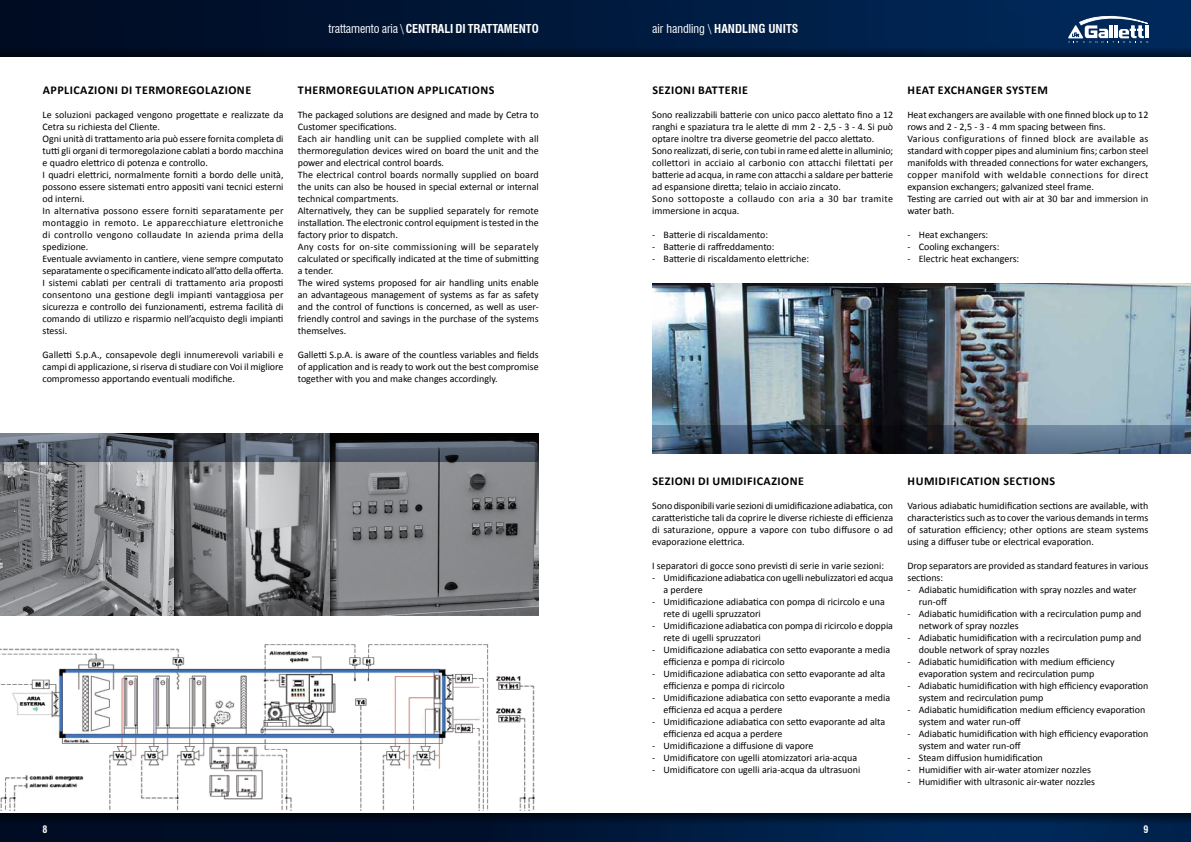
<style>
.page{position:relative;width:1191px;height:842px;background:#fff}
.page>*{position:absolute;margin:0;border:0;box-sizing:border-box;transform-origin:0 0}
.t1{font:700 12px "Calibri";letter-spacing:.04em;color:#000}
.t2{font:700 condensed 12px "Swiss 721 BT";letter-spacing:-.005em;color:#fff}
.t3{font:10px/12px "Calibri";color:#000}
.t4{font:700 condensed 10px "Swiss 721 BT";color:#fff}
.s1{font-weight:400}
</style>
<div class="page">
<div style="left:0;top:814px;width:1191px;height:28px;background:linear-gradient(to right,#00071a,#002b5c)"></div>
<svg style="left:0;top:814px;width:1191px;height:11px;background:#00112a"></svg>
<div style="left:0;top:0;width:1191px;height:57px;background:linear-gradient(to right,#000a1f,#002a5d)"></div>
<svg style="left:1068px;top:8px;width:80px;height:35px"></svg>
<svg style="left:0;top:46px;width:1191px;height:11px;background:#00122d"></svg>
<img style="left:0;top:433px;width:539px;height:183px">
<img style="left:652px;top:283px;width:539px;height:142px">
<svg style="left:0;top:433px;width:538px;height:28px;background:#49515d"></svg>
<svg style="left:652px;top:425px;width:539px;height:29px;background:#394656"></svg>
<svg style="left:330px;top:433px;width:10px;height:183px;background:#565759"></svg>
<svg style="left:174px;top:433px;width:9px;height:183px;background:#3e4042"></svg>
<img style="left:0;top:644px;width:535px;height:166px">
<p class="t2" style="left:328px;top:22px;width:212px"><span class="s1">trattamento aria \</span> CENTRALI DI TRATTAMENTO</p>
<p class="t2" style="left:652px;top:22px;width:148px"><span class="s1">air handling \</span> HANDLING UNITS</p>
<p class="t1" style="left:43px;top:83px;width:210px">APPLICAZIONI DI TERMOREGOLAZIONE</p>
<p class="t3" style="left:43px;top:108px;width:242px">Le soluzioni packaged vengono progettate e realizzate da Cetra su richiesta del Cliente.<br>Ogni unità di trattamento aria può essere fornita completa di tutti gli organi di termoregolazione cablati a bordo macchina e quadro elettrico di potenza e controllo.<br>I quadri elettrici, normalmente forniti a bordo delle unità, possono essere sistemati entro appositi vani tecnici esterni od interni.<br>In alternativa possono essere forniti separatamente per montaggio in remoto. Le apparecchiature elettroniche di controllo vengono collaudate In azienda prima della spedizione.<br>Eventuale avviamento in cantiere, viene sempre computato separatamente o specificamente indicato all’atto della offerta.<br>I sistemi cablati per centrali di trattamento aria proposti consentono una gestione degli impianti vantaggiosa per sicurezza e controllo dei funzionamenti, estrema facilità di comando di utilizzo e risparmio nell’acquisto degli impianti stessi.</p>
<p class="t3" style="left:43px;top:348px;width:242px;text-align:justify">Galletti S.p.A., consapevole degli innumerevoli variabili e campi di applicazione, si riserva di studiare con Voi il migliore compromesso apportando eventuali modifiche.</p>
<p class="t1" style="left:298px;top:83px;width:198px">THERMOREGULATION APPLICATIONS</p>
<p class="t3" style="left:298px;top:108px;width:242px">The packaged solutions are designed and made by Cetra to Customer specifications.<br>Each air handling unit can be supplied complete with all thermoregulation devices wired on board the unit and the power and electrical control boards.<br>The electrical control boards normally supplied on board the units can also be housed in special external or internal technical compartments.<br>Alternatively, they can be supplied separately for remote installation. The electronic control equipment is tested in the factory prior to dispatch.<br>Any costs for on-site commissioning will be separately calculated or specifically indicated at the time of submitting a tender.<br>The wired systems proposed for air handling units enable an advantageous management of systems as far as safety and the control of functions is concerned, as well as user&shy;friendly control and savings in the purchase of the systems themselves.</p>
<p class="t3" style="left:298px;top:348px;width:242px;text-align:justify">Galletti S.p.A. is aware of the countless variables and fields of application and is ready to work out the best compromise together with you and make changes accordingly.</p>
<p class="t1" style="left:652px;top:83px;width:97px">SEZIONI BATTERIE</p>
<p class="t3" style="left:652px;top:108px;width:243px">Sono realizzabili batterie con unico pacco alettato fino a 12 ranghi e spaziatura tra le alette di mm 2 - 2,5 - 3 - 4. Si può optare inoltre tra diverse geometrie del pacco alettato.<br>Sono realizzati, di serie, con tubi in rame ed alette in alluminio; collettori in acciaio al carbonio con attacchi filettati per batterie ad acqua, in rame con attacchi a saldare per batterie ad espansione diretta; telaio in acciaio zincato.<br>Sono sottoposte a collaudo con aria a 30 bar tramite immersione in acqua.</p>
<p class="t3" style="left:652px;top:228px;width:117px">- Batterie di riscaldamento:</p>
<p class="t3" style="left:652px;top:240px;width:124px">- Batterie di raffreddamento:</p>
<p class="t3" style="left:652px;top:252px;width:158px">- Batterie di riscaldamento elettriche:</p>
<p class="t1" style="left:907px;top:83px;width:142px">HEAT EXCHANGER SYSTEM</p>
<p class="t3" style="left:907px;top:108px;width:242px">Heat exchangers are available with one finned block up to 12 rows and 2 - 2,5 - 3 - 4 mm spacing between fins.<br>Various configurations of finned block are available as standard with copper pipes and aluminium fins; carbon steel manifolds with threaded connections for water exchangers, copper manifold with weldable connections for direct expansion exchangers; galvanized steel frame.<br>Testing are carried out with air at 30 bar and immersion in water bath.</p>
<p class="t3" style="left:907px;top:228px;width:82px">- Heat exchangers:</p>
<p class="t3" style="left:907px;top:240px;width:93px">- Cooling exchangers:</p>
<p class="t3" style="left:907px;top:252px;width:113px">- Electric heat exchangers:</p>
<p class="t1" style="left:652px;top:474px;width:153px">SEZIONI DI UMIDIFICAZIONE</p>
<p class="t3" style="left:652px;top:499px;width:242px;text-align:justify">Sono disponibili varie sezioni di umidificazione adiabatica, con caratteristiche tali da coprire le diverse richieste di efficienza di saturazione, oppure a vapore con tubo diffusore o ad evaporazione elettrica.</p>
<p class="t3" style="left:652px;top:559px;width:233px">I separatori di gocce sono previsti di serie in varie sezioni:</p>
<p class="t3" style="left:663px;top:571px;width:231px;text-indent:-11px">- Umidificazione adiabatica con ugelli nebulizzatori ed acqua a perdere</p>
<p class="t3" style="left:663px;top:595px;width:223px;text-indent:-11px">- Umidificazione adiabatica con pompa di ricircolo e una rete di ugelli spruzzatori</p>
<p class="t3" style="left:663px;top:619px;width:231px;text-indent:-11px">- Umidificazione adiabatica con pompa di ricircolo e doppia rete di ugelli spruzzatori</p>
<p class="t3" style="left:663px;top:643px;width:228px;text-indent:-11px">- Umidificazione adiabatica con setto evaporante a media efficienza e pompa di ricircolo</p>
<p class="t3" style="left:663px;top:667px;width:223px;text-indent:-11px">- Umidificazione adiabatica con setto evaporante ad alta efficienza e pompa di ricircolo</p>
<p class="t3" style="left:663px;top:691px;width:228px;text-indent:-11px">- Umidificazione adiabatica con setto evaporante a media efficienza ed acqua a perdere</p>
<p class="t3" style="left:663px;top:715px;width:223px;text-indent:-11px">- Umidificazione adiabatica con setto evaporante ad alta efficienza ed acqua a perdere</p>
<p class="t3" style="left:652px;top:739px;width:163px">- Umidificazione a diffusione di vapore</p>
<p class="t3" style="left:652px;top:751px;width:206px">- Umidificatore con ugelli atomizzatori aria-acqua</p>
<p class="t3" style="left:652px;top:763px;width:210px">- Umidificatore con ugelli aria-acqua da ultrasuoni</p>
<p class="t1" style="left:907px;top:474px;width:149px">HUMIDIFICATION SECTIONS</p>
<p class="t3" style="left:907px;top:499px;width:242px;text-align:justify">Various adiabatic humidification sections are available, with characteristics such as to cover the various demands in terms of saturation efficiency; other options are steam systems using a diffuser tube or electrical evaporation.</p>
<p class="t3" style="left:907px;top:559px;width:242px">Drop separators are provided as standard features in various sections:</p>
<p class="t3" style="left:918px;top:583px;width:219px;text-indent:-11px">- Adiabatic humidification with spray nozzles and water run-off</p>
<p class="t3" style="left:918px;top:607px;width:224px;text-indent:-11px">- Adiabatic humidification with a recirculation pump and network of spray nozzles</p>
<p class="t3" style="left:918px;top:631px;width:224px;text-indent:-11px">- Adiabatic humidification with a recirculation pump and double network of spray nozzles</p>
<p class="t3" style="left:918px;top:655px;width:197px;text-indent:-11px">- Adiabatic humidification with medium efficiency evaporation system and recirculation pump</p>
<p class="t3" style="left:918px;top:679px;width:231px;text-indent:-11px">- Adiabatic humidification with high efficiency evaporation system and recirculation pump</p>
<p class="t3" style="left:918px;top:703px;width:228px;text-indent:-11px">- Adiabatic humidification medium efficiency evaporation system and water run-off</p>
<p class="t3" style="left:918px;top:727px;width:231px;text-indent:-11px">- Adiabatic humidification with high efficiency evaporation system and water run-off</p>
<p class="t3" style="left:907px;top:751px;width:137px">- Steam diffusion humidification</p>
<p class="t3" style="left:907px;top:763px;width:185px">- Humidifier with air-water atomizer nozzles</p>
<p class="t3" style="left:907px;top:775px;width:189px">- Humidifier with ultrasonic air-water nozzles</p>
<p class="t4" style="left:43px;top:824px;width:6px">8</p>
<p class="t4" style="left:1143px;top:824px;width:6px">9</p>
</div>
